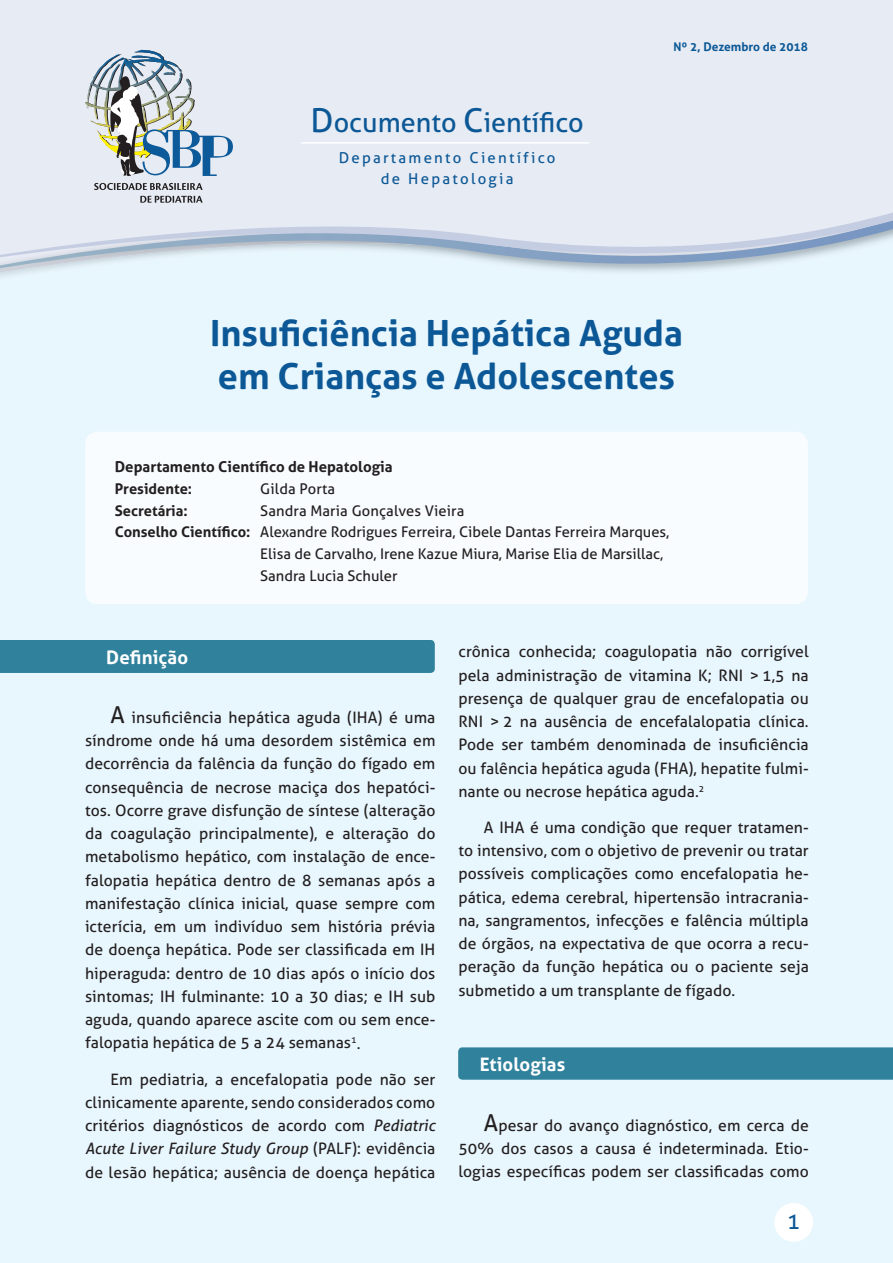
<style>
.page{position:relative;width:893px;height:1263px;background:#e8f6fd}
.page>*{position:absolute;margin:0;border:0;box-sizing:border-box;transform-origin:0 0}
.t1{font:700 36px/43.2px "Aller";color:#0c5896}
.t2{font:27px "Aller";color:#0c5896}
.t3{font:22.5px "Aller";color:#0c5896}
.t4{font:700 18.6px "Aller";letter-spacing:.005em;color:#fff}
.t5{font:15.75px/23.2px "Aller";letter-spacing:.005em;color:#231f20;text-align:justify}
.t6{font:700 15px "Aller";color:#231f20}
.t7{font:15px/21px "Aller";letter-spacing:.15em;color:#0c5896;text-align:center}
.t8{font:14.7px "Aller";color:#231f20}
.t9{font:700 14.7px "Aller";color:#231f20}
.t10{font:700 12px "Aller";color:#0c5896}
.s1{font-size:33px}
.s2{font-weight:700}
.s3{font-size:23.25px}
.s4{font-style:italic}
</style>
<div class="page">
<div style="left:774px;top:1203px;width:39px;height:39px;background:#fff;border-radius:50%"></div>
<div style="left:0;top:640px;width:435px;height:33px;background:#30829c"></div>
<div style="left:458px;top:1047px;width:435px;height:33px;background:#30829c"></div>
<div style="left:85px;top:432px;width:723px;height:172px;background:#f8fcfe;border-radius:13px"></div>
<div style="left:0;top:0;width:893px;height:211px;background:#e7ebf3"></div>
<svg style="left:0;top:270px;width:692px;height:7px"></svg>
<svg style="left:0;top:211px;width:893px;height:59px;fill:#e7ebf3"></svg>
<hr style="left:301px;top:142px;width:288px;height:2px;background:#fff">
<svg style="left:85px;top:50px;width:148px;height:126px"></svg>
<svg style="left:94px;top:183px;width:109px;height:20px"></svg>
<h2 class="t2" style="left:311px;top:106px;width:274px"><span class="s1">D</span>ocumento <span class="s1">C</span>ientífico</h2>
<p class="t7" style="left:339px;top:147px;width:218px">Departamento Científico de Hepatologia</p>
<p class="t10" style="left:673px;top:39px;width:136px">Nº 2, Dezembro de 2018</p>
<h1 class="t1" style="left:210px;top:311px;width:474px">Insuficiência Hepática Aguda em Crianças e Adolescentes</h1>
<p class="t6" style="left:115px;top:457px;width:279px">Departamento Científico de Hepatologia</p>
<p class="t9" style="left:115px;top:479px;width:79px">Presidente:</p>
<p class="t8" style="left:260px;top:480px;width:76px">Gilda Porta</p>
<p class="t9" style="left:115px;top:501px;width:74px">Secretária:</p>
<p class="t8" style="left:260px;top:501px;width:206px">Sandra Maria Gonçalves Vieira</p>
<p class="t8" style="left:115px;top:523px;width:556px"><span class="s2">Conselho Científico:</span> Alexandre Rodrigues Ferreira, Cibele Dantas Ferreira Marques,</p>
<p class="t8" style="left:260px;top:545px;width:405px">Elisa de Carvalho, Irene Kazue Miura, Marise Elia de Marsillac,</p>
<p class="t8" style="left:260px;top:567px;width:139px">Sandra Lucia Schuler</p>
<p class="t4" style="left:106px;top:646px;width:83px">Definição</p>
<p class="t5" style="left:85px;top:706px;width:352px;text-indent:26px"><span class="s3">A</span> insuficiência hepática aguda (IHA) é uma síndrome onde há uma desordem sistêmica em decorrência da falência da função do fígado em consequência de necrose maciça dos hepatóci&shy;tos. Ocorre grave disfunção de síntese (alteração da coagulação principalmente), e alteração do metabolismo hepático, com instalação de ence&shy;falopatia hepática dentro de 8 semanas após a manifestação clínica inicial, quase sempre com icterícia, em um indivíduo sem história prévia de doença hepática. Pode ser classificada em IH hiperaguda: dentro de 10 dias após o início dos sintomas; IH fulminante: 10 a 30 dias; e IH sub aguda, quando aparece ascite com ou sem ence&shy;falopatia hepática de 5 a 24 semanas<sup>1</sup>.</p>
<p class="t5" style="left:85px;top:1067px;width:352px;text-indent:26px">Em pediatria, a encefalopatia pode não ser clinicamente aparente, sendo considerados como critérios diagnósticos de acordo com <span class="s4">Pediatric Acute Liver Failure Study Group</span> (PALF): evidência de lesão hepática; ausência de doença hepática</p>
<p class="t5" style="left:458px;top:640px;width:352px">crônica conhecida; coagulopatia não corrigível pela administração de vitamina K; RNI &gt; 1,5 na presença de qualquer grau de encefalopatia ou RNI &gt; 2 na ausência de encefalalopatia clínica.<br>Pode ser também denominada de insuficiência ou falência hepática aguda (FHA), hepatite fulmi&shy;nante ou necrose hepática aguda.<sup>2</sup></p>
<p class="t5" style="left:458px;top:816px;width:352px;text-indent:26px">A IHA é uma condição que requer tratamen&shy;to intensivo, com o objetivo de prevenir ou tratar possíveis complicações como encefalopatia he&shy;pática, edema cerebral, hipertensão intracrania&shy;na, sangramentos, infecções e falência múltipla de órgãos, na expectativa de que ocorra a recu&shy;peração da função hepática ou o paciente seja submetido a um transplante de fígado.</p>
<p class="t4" style="left:480px;top:1053px;width:87px">Etiologias</p>
<p class="t5" style="left:458px;top:1113px;width:352px;text-indent:26px"><span class="s3">A</span>pesar do avanço diagnóstico, em cerca de 50% dos casos a causa é indeterminada. Etio&shy;logias específicas podem ser classificadas como</p>
<h3 class="t3" style="left:787px;top:1207px;width:15px">1</h3>
</div>
